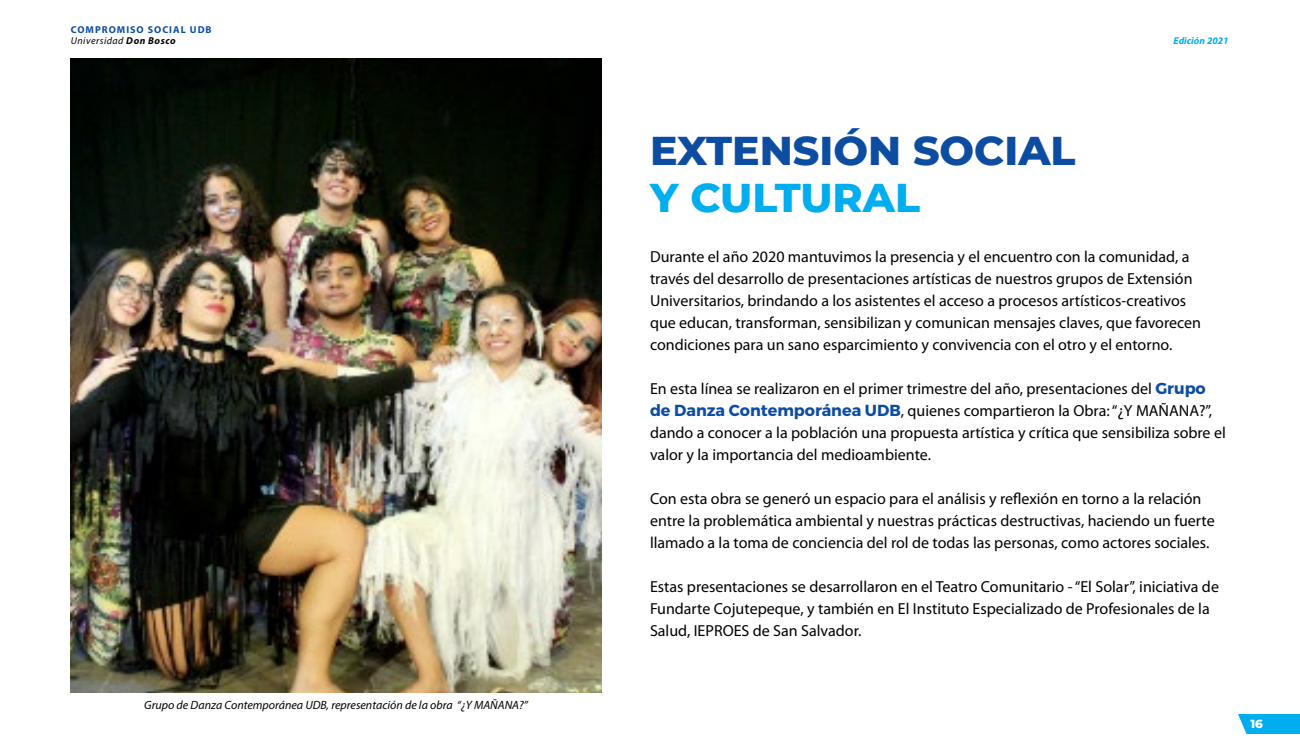
<style>
.page{position:relative;width:1300px;height:750px;background:#fff}
.page>*{position:absolute;margin:0;border:0;box-sizing:border-box;transform-origin:0 0}
.t1{font:800 41px "Montserrat";color:#0d4da1}
.t2{font:800 41px "Montserrat";color:#00aeef}
.t3{font:16px/22px "Myriad Pro";color:#000}
.t4{font:italic 12px "Myriad Pro";color:#000}
.t5{font:800 12px "Montserrat";color:#fff}
.t6{font:700 10px/10.9px "Myriad Pro";letter-spacing:.1em;color:#0d4da1}
.t7{font:italic 700 10px "Myriad Pro";color:#00aeef}
.s1{font-weight:400;font-style:italic;color:#000}
.s2{font-style:italic;color:#000}
.s3{font-family:"Montserrat";font-weight:700;color:#0d4da1}
</style>
<div class="page">
<svg style="left:1238px;top:714px;width:62px;height:20px"></svg>
<img style="left:70px;top:58px;width:532px;height:635px">
<p class="t6" style="left:71px;top:23px;width:142px">COMPROMISO SOCIAL UDB<br><span class="s1">Universidad</span> <span class="s2">Don Bosco</span></p>
<p class="t7" style="left:1174px;top:34px;width:57px">Edición 2021</p>
<p class="t4" style="left:144px;top:698px;width:385px">Grupo de Danza Contemporánea UDB, representación de la obra “¿Y MAÑANA?”</p>
<p class="t1" style="left:650px;top:120px;width:427px">EXTENSIÓN SOCIAL</p>
<p class="t2" style="left:650px;top:167px;width:272px">Y CULTURAL</p>
<p class="t3" style="left:650px;top:245px;width:553px">Durante el año 2020 mantuvimos la presencia y el encuentro con la comunidad, a través del desarrollo de presentaciones artísticas de nuestros grupos de Extensión Universitarios, brindando a los asistentes el acceso a procesos artísticos-creativos que educan, transforman, sensibilizan y comunican mensajes claves, que favorecen condiciones para un sano esparcimiento y convivencia con el otro y el entorno.</p>
<p class="t3" style="left:650px;top:377px;width:577px">En esta línea se realizaron en el primer trimestre del año, presentaciones del <span class="s3">Grupo de Danza Contemporánea UDB</span>, quienes compartieron la Obra: “¿Y MAÑANA?”, dando a conocer a la población una propuesta artística y crítica que sensibiliza sobre el valor y la importancia del medioambiente.</p>
<p class="t3" style="left:650px;top:487px;width:566px">Con esta obra se generó un espacio para el análisis y reflexión en torno a la relación entre la problemática ambiental y nuestras prácticas destructivas, haciendo un fuerte llamado a la toma de conciencia del rol de todas las personas, como actores sociales.</p>
<p class="t3" style="left:650px;top:575px;width:571px">Estas presentaciones se desarrollaron en el Teatro Comunitario - “El Solar”, iniciativa de<br>Fundarte Cojutepeque, y también en El Instituto Especializado de Profesionales de la<br>Salud, IEPROES de San Salvador.</p>
<p class="t5" style="left:1250px;top:715px;width:14px">16</p>
</div>
